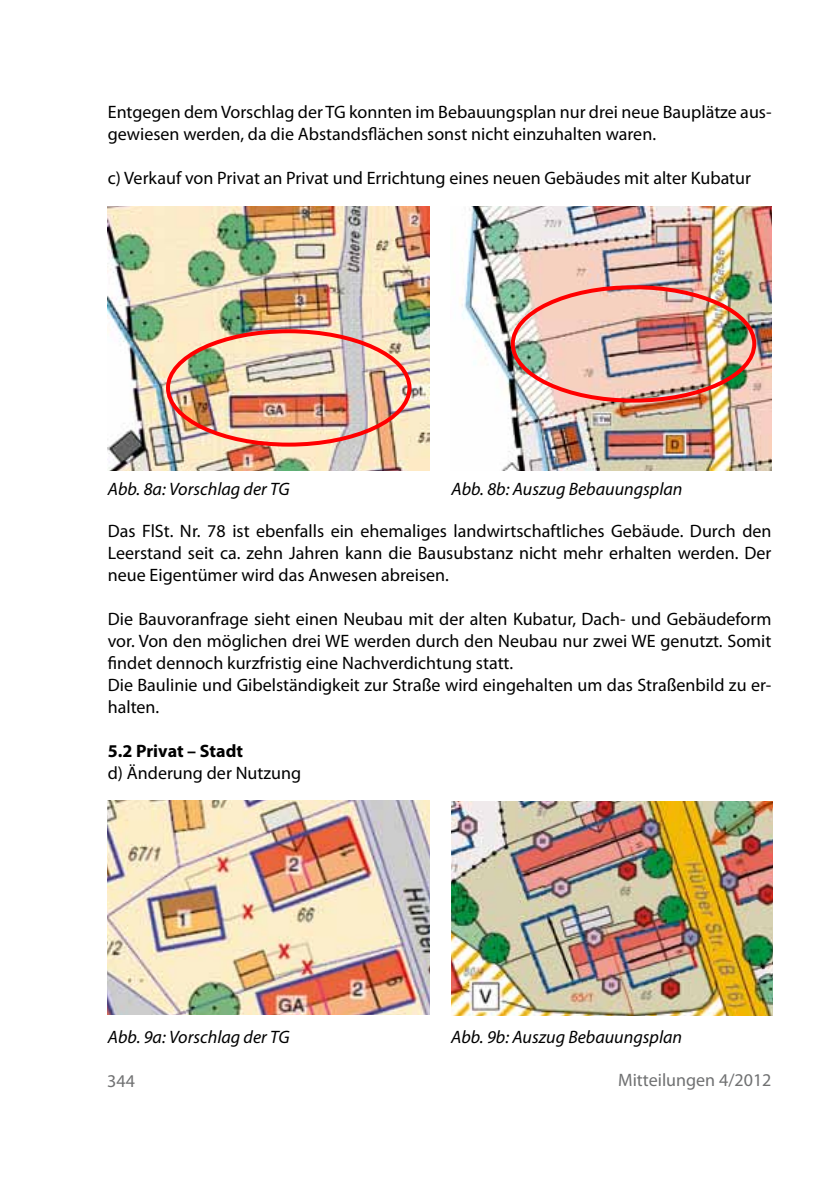
<style>
.page{position:relative;width:840px;height:1191px;background:#fff}
.page>*{position:absolute;margin:0;border:0;box-sizing:border-box;transform-origin:0 0}
.t1{font:18px/22px "Myriad Pro";color:#000}
.t2{font:italic 18px "Myriad Pro";color:#000}
.t3{font:18px "Myriad Pro";color:#707172}
.t4{font:700 18px "Myriad Pro";color:#000}
</style>
<div class="page">
<img style="left:108px;top:206px;width:321px;height:264px">
<img style="left:459px;top:207px;width:312px;height:264px">
<div style="left:166px;top:329px;width:245px;height:117px;border:4px solid #f00;border-radius:50%"></div>
<div style="left:510px;top:285px;width:245px;height:117px;border:4px solid #f00;border-radius:50%"></div>
<img style="left:108px;top:800px;width:321px;height:214px">
<img style="left:451px;top:801px;width:321px;height:214px">
<p class="t1" style="left:108px;top:101px;width:665px">Entgegen dem Vorschlag der TG konnten im Bebauungsplan nur drei neue Bauplätze aus&shy;gewiesen werden, da die Abstandsflächen sonst nicht einzuhalten waren.</p>
<p class="t1" style="left:108px;top:167px;width:644px">c) Verkauf von Privat an Privat und Errichtung eines neuen Gebäudes mit alter Kubatur</p>
<p class="t2" style="left:108px;top:478px;width:183px">Abb. 8a: Vorschlag der TG</p>
<p class="t2" style="left:451px;top:478px;width:232px">Abb. 8b: Auszug Bebauungsplan</p>
<p class="t1" style="left:108px;top:519px;width:664px;text-align:justify">Das FlSt. Nr. 78 ist ebenfalls ein ehemaliges landwirtschaftliches Gebäude. Durch den Leerstand seit ca. zehn Jahren kann die Bausubstanz nicht mehr erhalten werden. Der neue Eigentümer wird das Anwesen abreisen.</p>
<p class="t1" style="left:108px;top:607px;width:664px">Die Bauvoranfrage sieht einen Neubau mit der alten Kubatur, Dach- und Gebäudeform vor. Von den möglichen drei WE werden durch den Neubau nur zwei WE genutzt. Somit findet dennoch kurzfristig eine Nachverdichtung statt.<br>Die Baulinie und Gibelständigkeit zur Straße wird eingehalten um das Straßenbild zu er&shy;halten.</p>
<p class="t4" style="left:108px;top:739px;width:137px">5.2 Privat – Stadt</p>
<p class="t1" style="left:108px;top:761px;width:195px">d) Änderung der Nutzung</p>
<p class="t2" style="left:108px;top:1025px;width:183px">Abb. 9a: Vorschlag der TG</p>
<p class="t2" style="left:451px;top:1025px;width:232px">Abb. 9b: Auszug Bebauungsplan</p>
<p class="t3" style="left:107px;top:1069px;width:29px">344</p>
<p class="t3" style="left:617px;top:1068px;width:155px">Mitteilungen 4/2012</p>
</div>
